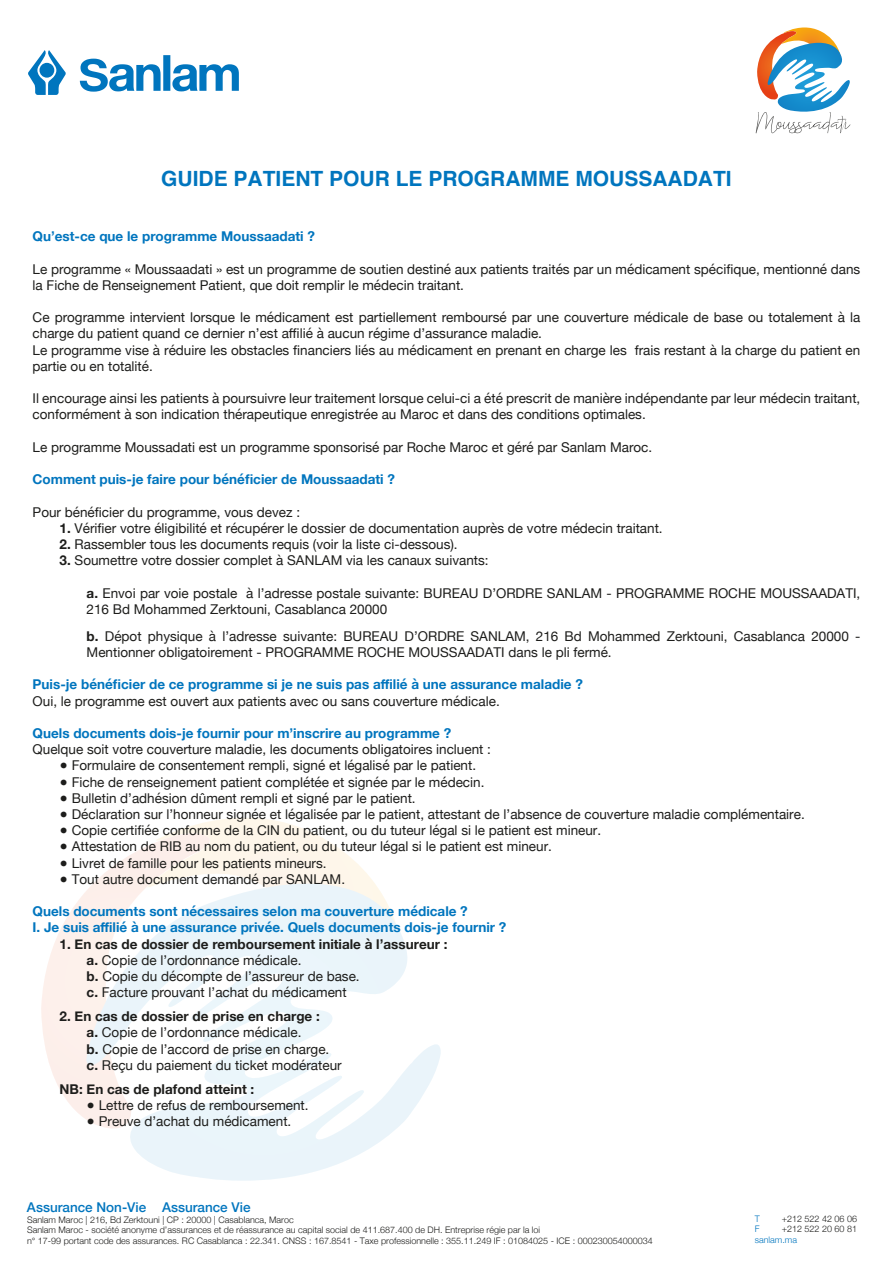
<style>
.page{position:relative;width:893px;height:1263px;background:#fff}
.page>*{position:absolute;margin:0;border:0;box-sizing:border-box;transform-origin:0 0}
.t1{font:700 21px "Helvetica";color:#0075be}
.t2{font:13.5px/16.2px "Helvetica Neue";color:#1d1d1b}
.t3{font:700 13.5px/16.2px "Helvetica Neue";color:#0075be}
.t4{font:500 13.5px "Helvetica Neue";color:#0075be}
.t5{font:700 13.5px "Helvetica Neue";color:#1d1d1b}
.t6{font:300 9px/10.5px "Helvetica Neue";color:#1d1d1b}
.t7{font:300 9px "Helvetica Neue";color:#0075be}
.s1{font-weight:700}
</style>
<div class="page">
<svg style="left:172px;top:818px;width:214px;height:84px"></svg>
<svg style="left:218px;top:873px;width:55px;height:29px"></svg>
<svg style="left:41px;top:833px;width:177px;height:285px"></svg>
<svg style="left:85px;top:902px;width:356px;height:279px"></svg>
<svg style="left:756px;top:27px;width:94px;height:107px"></svg>
<svg style="left:28px;top:50px;width:211px;height:45px"></svg>
<h1 class="t1" style="left:161px;top:162px;width:572px">GUIDE PATIENT POUR LE PROGRAMME MOUSSAADATI</h1>
<p class="t3" style="left:33px;top:229px;width:284px">Qu’est-ce que le programme Moussaadati ?</p>
<p class="t2" style="left:33px;top:261px;width:829px">Le programme « Moussaadati » est un programme de soutien destiné aux patients traités par un médicament spécifique, mentionné dans la Fiche de Renseignement Patient, que doit remplir le médecin traitant.</p>
<p class="t2" style="left:33px;top:310px;width:829px">Ce programme intervient lorsque le médicament est partiellement remboursé par une couverture médicale de base ou totalement à la charge du patient quand ce dernier n’est affilié à aucun régime d’assurance maladie.<br>Le programme vise à réduire les obstacles financiers liés au médicament en prenant en charge les frais restant à la charge du patient en partie ou en totalité.</p>
<p class="t2" style="left:33px;top:391px;width:829px">Il encourage ainsi les patients à poursuivre leur traitement lorsque celui-ci a été prescrit de manière indépendante par leur médecin traitant, conformément à son indication thérapeutique enregistrée au Maroc et dans des conditions optimales.</p>
<p class="t2" style="left:33px;top:440px;width:621px">Le programme Moussadati est un programme sponsorisé par Roche Maroc et géré par Sanlam Maroc.</p>
<p class="t3" style="left:33px;top:472px;width:364px">Comment puis-je faire pour bénéficier de Moussaadati ?</p>
<p class="t2" style="left:33px;top:504px;width:269px">Pour bénéficier du programme, vous devez :</p>
<p class="t2" style="left:60px;top:521px;width:605px"><span class="s1">1.</span> Vérifier votre éligibilité et récupérer le dossier de documentation auprès de votre médecin traitant.</p>
<p class="t2" style="left:60px;top:537px;width:400px"><span class="s1">2.</span> Rassembler tous les documents requis (voir la liste ci-dessous).</p>
<p class="t2" style="left:60px;top:553px;width:431px"><span class="s1">3.</span> Soumettre votre dossier complet à SANLAM via les canaux suivants:</p>
<p class="t2" style="left:87px;top:585px;width:775px"><span class="s1">a.</span> Envoi par voie postale à l’adresse postale suivante: BUREAU D’ORDRE SANLAM - PROGRAMME ROCHE MOUSSAADATI,<br>216 Bd Mohammed Zerktouni, Casablanca 20000</p>
<p class="t2" style="left:87px;top:629px;width:775px"><span class="s1">b.</span> Dépot physique à l’adresse suivante: BUREAU D’ORDRE SANLAM, 216 Bd Mohammed Zerktouni, Casablanca 20000 -<br>Mentionner obligatoirement - PROGRAMME ROCHE MOUSSAADATI dans le pli fermé.</p>
<p class="t3" style="left:33px;top:677px;width:552px">Puis-je bénéficier de ce programme si je ne suis pas affilié à une assurance maladie ?</p>
<p class="t2" style="left:33px;top:693px;width:469px">Oui, le programme est ouvert aux patients avec ou sans couverture médicale.</p>
<p class="t3" style="left:33px;top:725px;width:420px">Quels documents dois-je fournir pour m’inscrire au programme ?</p>
<p class="t2" style="left:33px;top:742px;width:460px">Quelque soit votre couverture maladie, les documents obligatoires incluent :</p>
<p class="t2" style="left:60px;top:758px;width:418px">● Formulaire de consentement rempli, signé et légalisé par le patient.</p>
<p class="t2" style="left:60px;top:774px;width:426px">● Fiche de renseignement patient complétée et signée par le médecin.</p>
<p class="t2" style="left:60px;top:791px;width:358px">● Bulletin d’adhésion dûment rempli et signé par le patient.</p>
<p class="t2" style="left:60px;top:807px;width:747px">● Déclaration sur l’honneur signée et légalisée par le patient, attestant de l’absence de couverture maladie complémentaire.</p>
<p class="t2" style="left:60px;top:823px;width:543px">● Copie certifiée conforme de la CIN du patient, ou du tuteur légal si le patient est mineur.</p>
<p class="t2" style="left:60px;top:839px;width:494px">● Attestation de RIB au nom du patient, ou du tuteur légal si le patient est mineur.</p>
<p class="t2" style="left:60px;top:855px;width:269px">● Livret de famille pour les patients mineurs.</p>
<p class="t2" style="left:60px;top:872px;width:287px">● Tout autre document demandé par SANLAM.</p>
<p class="t3" style="left:33px;top:904px;width:475px">Quels documents sont nécessaires selon ma couverture médicale ?<br>I. Je suis affilié à une assurance privée. Quels documents dois-je fournir ?</p>
<p class="t2" style="left:87px;top:936px;width:362px;text-indent:-27px"><span class="s1">1. En cas de dossier de remboursement initiale à l’assureur : a.</span> Copie de l’ordonnance médicale.<br><span class="s1">b.</span> Copie du décompte de l’assureur de base.<br><span class="s1">c.</span> Facture prouvant l’achat du médicament</p>
<p class="t2" style="left:87px;top:1009px;width:257px;text-indent:-27px"><span class="s1">2. En cas de dossier de prise en charge :<br>a.</span> Copie de l’ordonnance médicale.<br><span class="s1">b.</span> Copie de l’accord de prise en charge. <span class="s1">c.</span> Reçu du paiement du ticket modérateur</p>
<p class="t5" style="left:60px;top:1078px;width:196px">NB: En cas de plafond atteint :</p>
<p class="t2" style="left:87px;top:1098px;width:224px">● Lettre de refus de remboursement.</p>
<p class="t2" style="left:87px;top:1114px;width:206px">● Preuve d’achat du médicament.</p>
<p class="t4" style="left:27px;top:1197px;width:225px">Assurance Non-Vie Assurance Vie</p>
<p class="t6" style="left:27px;top:1214px;width:627px">Sanlam Maroc | 216, Bd Zerktouni | CP : 20000 | Casablanca, Maroc<br>Sanlam Maroc - société anonyme d’assurances et de réassurance au capital social de 411.687.400 de DH. Entreprise régie par la loi<br>n° 17-99 portant code des assurances. RC Casablanca : 22.341. CNSS : 167.8541 - Taxe professionnelle : 355.11.249 IF : 01084025 - ICE : 000230054000034</p>
<p class="t7" style="left:755px;top:1211px;width:7px">T</p>
<p class="t6" style="left:782px;top:1212px;width:77px">+212 522 42 06 06</p>
<p class="t7" style="left:755px;top:1222px;width:6px">F</p>
<p class="t6" style="left:782px;top:1223px;width:77px">+212 522 20 60 81</p>
<p class="t7" style="left:755px;top:1232px;width:44px">sanlam.ma</p>
</div>
